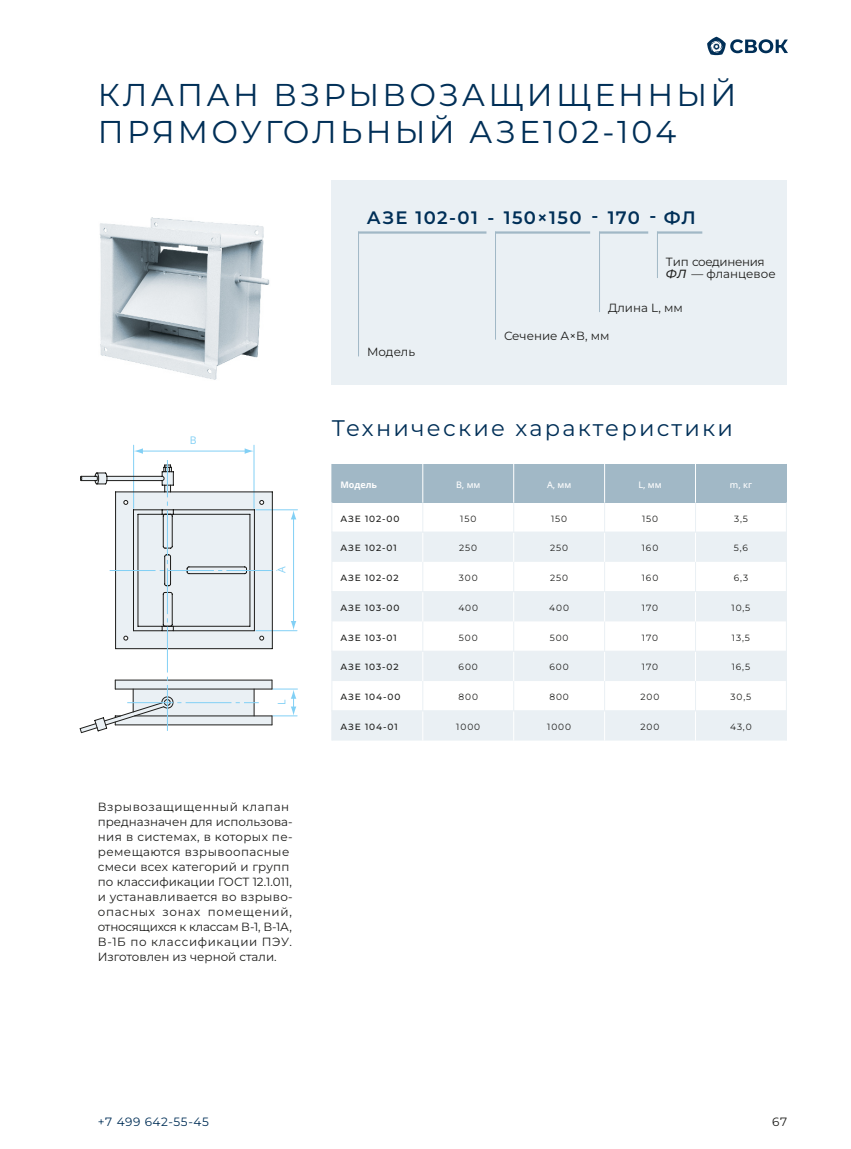
<style>
.page{position:relative;width:851px;height:1149px;background:#fff}
.page>*{position:absolute;margin:0;border:0;box-sizing:border-box;transform-origin:0 0}
.t1{font:31.5px/37.5px "Montserrat";letter-spacing:.1em;color:#002f57}
.t2{font:22.5px "Montserrat";letter-spacing:.1em;color:#002f57}
.t3{font:600 18px "Montserrat";letter-spacing:.08em;color:#002f57}
.t4{font:12px "Montserrat";letter-spacing:.05em;color:#002f57}
.t5{font:12px "Montserrat";color:#1d1d1b}
.t6{font:11.85px/15px "Montserrat";letter-spacing:.01em;color:#1d1d1b}
.t7{font:11.85px/12px "Montserrat";letter-spacing:-.015em;color:#1d1d1b}
.t8{font:10.5px "Open Sans";color:#82d0f5}
.t9{font:9px "Montserrat";letter-spacing:.1em;color:#1d1d1b}
.t10{font:500 9px "Montserrat";letter-spacing:.1em;color:#1d1d1b}
.t11{font:500 9px "Open Sans";color:#fff}
.t12{font:700 9px "Open Sans";color:#fff}
.s1{font-weight:500;font-style:italic}
</style>
<div class="page">
<div style="left:331px;top:181px;width:456px;height:204px;background:#eaf0f4"></div>
<hr style="left:358px;top:231px;width:1px;height:125px;background:#a1b8c6">
<hr style="left:495px;top:231px;width:1px;height:108px;background:#a1b8c6">
<hr style="left:599px;top:231px;width:1px;height:81px;background:#a1b8c6">
<hr style="left:657px;top:231px;width:1px;height:47px;background:#a1b8c6">
<hr style="left:358px;top:231px;width:128px;height:2px;background:#a1b8c6">
<hr style="left:495px;top:231px;width:95px;height:2px;background:#a1b8c6">
<hr style="left:599px;top:231px;width:49px;height:2px;background:#a1b8c6">
<hr style="left:657px;top:231px;width:45px;height:2px;background:#a1b8c6">
<svg style="left:707px;top:37px;width:80px;height:18px"></svg>
<div style="left:332px;top:464px;width:454px;height:38px;background:#a1b8c6"></div>
<svg style="left:332px;top:532px;width:453px;height:208px;fill:#eaf0f4"></svg>
<hr style="left:422px;top:502px;width:1px;height:30px;background:#eaf0f4">
<hr style="left:785px;top:502px;width:1px;height:238px;background:#eaf0f4">
<hr style="left:331px;top:531px;width:1px;height:30px;background:#eaf0f4">
<hr style="left:422px;top:561px;width:1px;height:31px;background:#eaf0f4">
<hr style="left:331px;top:591px;width:1px;height:30px;background:#eaf0f4">
<hr style="left:422px;top:621px;width:1px;height:30px;background:#eaf0f4">
<hr style="left:331px;top:650px;width:1px;height:30px;background:#eaf0f4">
<hr style="left:422px;top:680px;width:1px;height:31px;background:#eaf0f4">
<hr style="left:331px;top:710px;width:1px;height:30px;background:#eaf0f4">
<hr style="left:331px;top:502px;width:1px;height:30px;background:#eaf0f4">
<hr style="left:331px;top:561px;width:1px;height:31px;background:#eaf0f4">
<hr style="left:331px;top:621px;width:1px;height:30px;background:#eaf0f4">
<hr style="left:331px;top:680px;width:1px;height:31px;background:#eaf0f4">
<hr style="left:513px;top:502px;width:1px;height:30px;background:#eaf0f4">
<hr style="left:604px;top:502px;width:1px;height:30px;background:#eaf0f4">
<hr style="left:695px;top:502px;width:1px;height:30px;background:#eaf0f4">
<hr style="left:513px;top:561px;width:1px;height:30px;background:#eaf0f4">
<hr style="left:604px;top:561px;width:1px;height:30px;background:#eaf0f4">
<hr style="left:695px;top:561px;width:1px;height:30px;background:#eaf0f4">
<hr style="left:513px;top:621px;width:1px;height:30px;background:#eaf0f4">
<hr style="left:604px;top:621px;width:1px;height:30px;background:#eaf0f4">
<hr style="left:695px;top:621px;width:1px;height:30px;background:#eaf0f4">
<hr style="left:513px;top:680px;width:1px;height:30px;background:#eaf0f4">
<hr style="left:604px;top:680px;width:1px;height:30px;background:#eaf0f4">
<hr style="left:695px;top:680px;width:1px;height:30px;background:#eaf0f4">
<hr style="left:422px;top:464px;width:1px;height:38px;background:#fff">
<hr style="left:513px;top:464px;width:1px;height:38px;background:#fff">
<hr style="left:604px;top:464px;width:1px;height:38px;background:#fff">
<hr style="left:695px;top:464px;width:1px;height:38px;background:#fff">
<svg style="left:422px;top:532px;width:1px;height:29px"></svg>
<svg style="left:513px;top:532px;width:1px;height:29px"></svg>
<svg style="left:604px;top:532px;width:1px;height:29px"></svg>
<svg style="left:695px;top:532px;width:1px;height:29px"></svg>
<svg style="left:422px;top:592px;width:1px;height:29px"></svg>
<svg style="left:513px;top:592px;width:1px;height:29px"></svg>
<svg style="left:604px;top:592px;width:1px;height:29px"></svg>
<svg style="left:695px;top:592px;width:1px;height:29px"></svg>
<svg style="left:422px;top:651px;width:1px;height:29px"></svg>
<svg style="left:513px;top:651px;width:1px;height:29px"></svg>
<svg style="left:604px;top:651px;width:1px;height:29px"></svg>
<svg style="left:695px;top:651px;width:1px;height:29px"></svg>
<svg style="left:422px;top:711px;width:1px;height:29px"></svg>
<svg style="left:513px;top:711px;width:1px;height:29px"></svg>
<svg style="left:604px;top:711px;width:1px;height:29px"></svg>
<svg style="left:695px;top:711px;width:1px;height:29px"></svg>
<hr style="left:331px;top:464px;width:1px;height:38px;background:#a1b8c6">
<hr style="left:332px;top:531px;width:90px;height:1px;background:#eaf0f4">
<hr style="left:332px;top:591px;width:90px;height:1px;background:#eaf0f4">
<hr style="left:332px;top:650px;width:90px;height:1px;background:#eaf0f4">
<hr style="left:332px;top:710px;width:90px;height:1px;background:#eaf0f4">
<hr style="left:422px;top:531px;width:364px;height:1px;background:#eaf0f4">
<hr style="left:422px;top:591px;width:364px;height:1px;background:#eaf0f4">
<hr style="left:422px;top:650px;width:364px;height:1px;background:#eaf0f4">
<hr style="left:422px;top:710px;width:364px;height:1px;background:#eaf0f4">
<img style="left:99px;top:217px;width:171px;height:163px">
<hr style="left:140px;top:450px;width:106px;height:1px;background:#82d0f5">
<svg style="left:134px;top:448px;width:9px;height:5px"></svg>
<svg style="left:244px;top:448px;width:10px;height:5px"></svg>
<hr style="left:133px;top:445px;width:1px;height:63px;background:#82d0f5">
<hr style="left:254px;top:445px;width:1px;height:63px;background:#82d0f5">
<svg style="left:80px;top:460px;width:217px;height:272px"></svg>
<h1 class="t1" style="left:98px;top:75px;width:640px">КЛАПАН ВЗРЫВОЗАЩИЩЕННЫЙ<br>ПРЯМОУГОЛЬНЫЙ АЗЕ102-104</h1>
<p class="t8" style="left:190px;top:433px;width:8px">B</p>
<p class="t8" style="left:274px;top:573px;width:8px;rotate:-90deg">A</p>
<p class="t8" style="left:274px;top:704px;width:7px;rotate:-90deg">L</p>
<p class="t6" style="left:98px;top:799px;width:196px">Взрывозащищенный клапан предназначен для использова‐ ния в системах, в которых пе‐ ремещаются взрывоопасные смеси всех категорий и групп по классификации ГОСТ 12.1.011, и устанавливается во взрыво‐ опасных зонах помещений, относящихся к классам В-1, В-1А,<br>В-1Б по классификации ПЭУ.<br>Изготовлен из черной стали.</p>
<h3 class="t3" style="left:367px;top:206px;width:330px">АЗЕ 102-01 - 150×150 - 170 - ФЛ</h3>
<p class="t7" style="left:665px;top:256px;width:111px">Тип соединения<br><span class="s1">ФЛ</span> — фланцевое</p>
<p class="t6" style="left:608px;top:300px;width:76px">Длина L, мм</p>
<p class="t6" style="left:504px;top:328px;width:107px">Сечение А×В, мм</p>
<p class="t6" style="left:367px;top:344px;width:49px">Модель</p>
<h2 class="t2" style="left:332px;top:414px;width:402px">Технические характеристики</h2>
<p class="t12" style="left:340px;top:478px;width:38px">Модель</p>
<p class="t11" style="left:456px;top:478px;width:26px">B, мм</p>
<p class="t11" style="left:547px;top:478px;width:26px">A, мм</p>
<p class="t11" style="left:638px;top:478px;width:25px">L, мм</p>
<p class="t11" style="left:729px;top:478px;width:24px">m, кг</p>
<p class="t10" style="left:340px;top:512px;width:61px">АЗЕ 102-00</p>
<p class="t9" style="left:460px;top:512px;width:18px">150</p>
<p class="t9" style="left:551px;top:512px;width:18px">150</p>
<p class="t9" style="left:642px;top:512px;width:18px">150</p>
<p class="t9" style="left:734px;top:512px;width:15px">3,5</p>
<p class="t10" style="left:340px;top:542px;width:58px">АЗЕ 102-01</p>
<p class="t9" style="left:459px;top:542px;width:19px">250</p>
<p class="t9" style="left:550px;top:542px;width:19px">250</p>
<p class="t9" style="left:641px;top:542px;width:18px">160</p>
<p class="t9" style="left:733px;top:542px;width:16px">5,6</p>
<p class="t10" style="left:340px;top:572px;width:60px">АЗЕ 102-02</p>
<p class="t9" style="left:459px;top:572px;width:20px">300</p>
<p class="t9" style="left:550px;top:572px;width:19px">250</p>
<p class="t9" style="left:641px;top:572px;width:18px">160</p>
<p class="t9" style="left:733px;top:572px;width:16px">6,3</p>
<p class="t10" style="left:340px;top:602px;width:61px">АЗЕ 103-00</p>
<p class="t9" style="left:458px;top:602px;width:21px">400</p>
<p class="t9" style="left:549px;top:602px;width:21px">400</p>
<p class="t9" style="left:642px;top:602px;width:18px">170</p>
<p class="t9" style="left:731px;top:602px;width:20px">10,5</p>
<p class="t10" style="left:340px;top:631px;width:58px">АЗЕ 103-01</p>
<p class="t9" style="left:459px;top:631px;width:20px">500</p>
<p class="t9" style="left:549px;top:631px;width:20px">500</p>
<p class="t9" style="left:642px;top:631px;width:18px">170</p>
<p class="t9" style="left:731px;top:631px;width:20px">13,5</p>
<p class="t10" style="left:340px;top:661px;width:60px">АЗЕ 103-02</p>
<p class="t9" style="left:458px;top:661px;width:21px">600</p>
<p class="t9" style="left:549px;top:661px;width:21px">600</p>
<p class="t9" style="left:642px;top:661px;width:18px">170</p>
<p class="t9" style="left:731px;top:661px;width:20px">16,5</p>
<p class="t10" style="left:340px;top:691px;width:62px">АЗЕ 104-00</p>
<p class="t9" style="left:458px;top:691px;width:21px">800</p>
<p class="t9" style="left:549px;top:691px;width:21px">800</p>
<p class="t9" style="left:640px;top:691px;width:20px">200</p>
<p class="t9" style="left:730px;top:691px;width:22px">30,5</p>
<p class="t10" style="left:340px;top:721px;width:59px">АЗЕ 104-01</p>
<p class="t9" style="left:456px;top:721px;width:25px">1000</p>
<p class="t9" style="left:547px;top:721px;width:25px">1000</p>
<p class="t9" style="left:640px;top:721px;width:20px">200</p>
<p class="t9" style="left:730px;top:721px;width:23px">43,0</p>
<p class="t4" style="left:98px;top:1114px;width:113px">+7 499 642-55-45</p>
<p class="t5" style="left:772px;top:1114px;width:16px">67</p>
</div>
